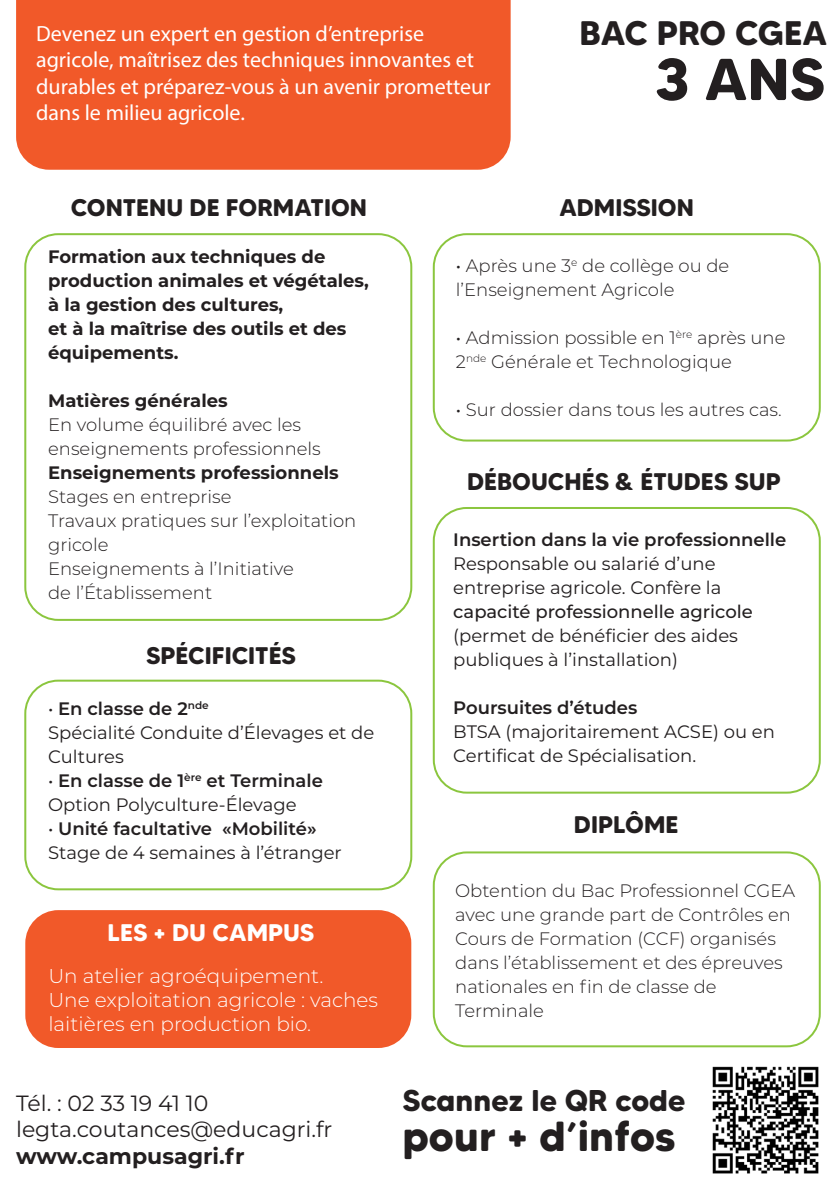
<style>
.page{position:relative;width:840px;height:1191px;background:#fff}
.page>*{position:absolute;margin:0;border:0;box-sizing:border-box;transform-origin:0 0}
.t1{font:700 59px "MADE Tommy Soft";color:#231f20}
.t2{font:700 42px "MADE Tommy Soft";color:#231f20}
.t3{font:700 34px "MADE Tommy Soft";color:#231f20}
.t4{font:700 30px "MADE Tommy Soft";color:#231f20}
.t5{font:700 24px "MADE Tommy Soft";color:#231f20}
.t6{font:700 24px "MADE Tommy Soft";color:#fff}
.t7{font:22px/26.4px "Myriad Pro";color:#fff}
.t8{font:22px/26.4px "Montserrat";color:#231f20}
.t9{font:700 22px "Montserrat";color:#231f20}
.t10{font:300 20px/24px "Montserrat";color:#fff}
.t11{font:300 18px/24px "Montserrat";color:#231f20}
.t12{font:18px/24px "Montserrat";color:#231f20}
.t13{font:700 18px/24px "Montserrat";color:#231f20}
.t14{font:600 18px "Montserrat";color:#231f20}
.t15{font:500 18px "Montserrat";color:#231f20}
.s1{font-weight:600}
.s2{font-weight:400}
</style>
<div class="page">
<div style="left:25px;top:910px;width:386px;height:138px;background:#f15929;border-radius:33px"></div>
<div style="left:16px;top:0;width:494px;height:170px;background:#f15929"></div>
<div style="left:24px;top:233px;width:388px;height:388px;border:2px solid #8bc63e;border-radius:33px"></div>
<div style="left:432px;top:233px;width:388px;height:208px;border:2px solid #8bc63e;border-radius:33px"></div>
<div style="left:432px;top:507px;width:388px;height:286px;border:2px solid #8bc63e;border-radius:33px"></div>
<div style="left:24px;top:679px;width:388px;height:211px;border:2px solid #8bc63e;border-radius:33px"></div>
<div style="left:432px;top:851px;width:388px;height:196px;border:2px solid #8bc63e;border-radius:33px"></div>
<img style="left:712px;top:1066px;width:107px;height:108px">
<p class="t7" style="left:36px;top:20px;width:455px">Devenez un expert en gestion d’entreprise agricole, maîtrisez des techniques innovantes et durables et préparez-vous à un avenir prometteur dans le milieu agricole.</p>
<h3 class="t5" style="left:71px;top:192px;width:297px">CONTENU DE FORMATION</h3>
<h3 class="t3" style="left:579px;top:11px;width:249px">BAC PRO CGEA</h3>
<h1 class="t1" style="left:654px;top:43px;width:171px">3 ANS</h1>
<h3 class="t5" style="left:559px;top:192px;width:136px">ADMISSION</h3>
<p class="t13" style="left:48px;top:243px;width:322px">Formation aux techniques de production animales et végétales, à la gestion des cultures,<br>et à la maîtrise des outils et des équipements.</p>
<p class="t13" style="left:48px;top:387px;width:181px">Matières générales</p>
<p class="t11" style="left:48px;top:412px;width:274px">En volume équilibré avec les enseignements professionnels</p>
<p class="t13" style="left:48px;top:459px;width:292px">Enseignements professionnels</p>
<p class="t11" style="left:48px;top:484px;width:309px">Stages en entreprise<br>Travaux pratiques sur l’exploitation gricole<br>Enseignements à l’Initiative<br>de l’Établissement</p>
<h3 class="t5" style="left:146px;top:640px;width:151px">SPÉCIFICITÉS</h3>
<p class="t12" style="left:48px;top:696px;width:327px">• <span class="s1">En classe de 2</span><sup>nde<br></sup>Spécialité Conduite d’Élevages et de<br>Cultures</p>
<p class="t12" style="left:48px;top:768px;width:276px">• <span class="s1">En classe de 1</span><sup>ère</sup> <span class="s1">et Terminale<br></span>Option Polyculture-Élevage</p>
<p class="t12" style="left:48px;top:816px;width:295px">• <span class="s1">Unité facultative «Mobilité»<br></span>Stage de 4 semaines à l’étranger</p>
<h3 class="t6" style="left:107px;top:917px;width:208px">LES + DU CAMPUS</h3>
<p class="t10" style="left:48px;top:963px;width:331px">Un atelier agroéquipement.<br>Une exploitation agricole : vaches laitières en production bio.</p>
<p class="t8" style="left:16px;top:1089px;width:317px">Tél. : 02 33 19 41 10 legta.coutances@educagri.fr</p>
<p class="t9" style="left:16px;top:1140px;width:230px">www.campusagri.fr</p>
<p class="t11" style="left:455px;top:253px;width:275px"><span class="s2">•</span> Après une 3<sup>e</sup> de collège ou de l’Enseignement Agricole</p>
<p class="t11" style="left:455px;top:325px;width:331px"><span class="s2">•</span> Admission possible en 1<sup>ère</sup> après une<br>2<sup>nde</sup> Générale et Technologique</p>
<p class="t11" style="left:455px;top:397px;width:327px"><span class="s2">•</span> Sur dossier dans tous les autres cas.</p>
<h3 class="t5" style="left:467px;top:466px;width:315px">DÉBOUCHÉS &amp; ÉTUDES SUP</h3>
<p class="t14" style="left:453px;top:527px;width:334px">Insertion dans la vie professionnelle</p>
<p class="t12" style="left:453px;top:551px;width:269px">Responsable ou salarié d’une entreprise agricole. Confère la</p>
<p class="t15" style="left:453px;top:599px;width:301px">capacité professionnelle agricole</p>
<p class="t12" style="left:453px;top:623px;width:286px">(permet de bénéficier des aides publiques à l’installation)</p>
<p class="t14" style="left:453px;top:695px;width:185px">Poursuites d’études</p>
<p class="t12" style="left:453px;top:719px;width:323px">BTSA (majoritairement ACSE) ou en<br>Certificat de Spécialisation.</p>
<h3 class="t5" style="left:573px;top:809px;width:106px">DIPLÔME</h3>
<p class="t11" style="left:455px;top:878px;width:341px">Obtention du Bac Professionnel CGEA avec une grande part de Contrôles en<br>Cours de Formation (CCF) organisés dans l’établissement et des épreuves nationales en fin de classe de<br>Terminale</p>
<h3 class="t4" style="left:402px;top:1081px;width:284px">Scannez le QR code</h3>
<h2 class="t2" style="left:402px;top:1110px;width:274px">pour + d’infos</h2>
</div>
